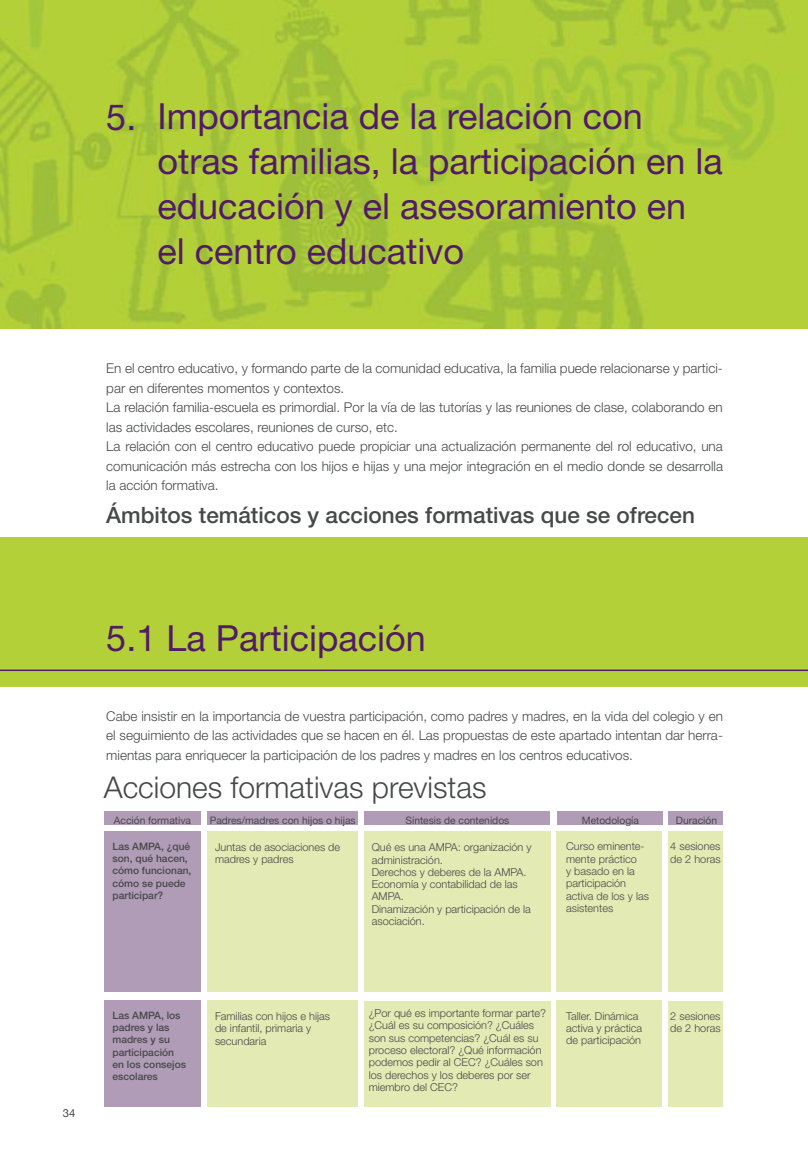
<style>
.page{position:relative;width:808px;height:1170px;background:#fff}
.page>*{position:absolute;margin:0;border:0;box-sizing:border-box;transform-origin:0 0}
.t1{font:36px/45px "Helvetica Neue";color:#521b67}
.t2{font:300 30px "Helvetica Neue";color:#474848}
.t3{font:500 22.5px "Helvetica Neue";color:#474848}
.t4{font:300 13.5px/19.5px "Helvetica Neue";color:#474848}
.t5{font:11.25px "Helvetica Neue";color:#474848}
.t6{font:300 10.95px/12.3px "Helvetica Neue";color:#474848}
.t7{font:500 10.2px/12.3px "Helvetica Neue";color:#474848}
.t8{font:10.2px "Helvetica Neue";color:#474848}
</style>
<div class="page">
<img style="left:0;top:0;width:808px;height:328px">
<div style="left:104px;top:831px;width:97px;height:161px;background:#b19cb8"></div>
<div style="left:207px;top:831px;width:151px;height:161px;background:#e4eab4"></div>
<div style="left:364px;top:831px;width:186px;height:160px;background:#e4eab4"></div>
<div style="left:557px;top:831px;width:105px;height:161px;background:#e4eab4"></div>
<div style="left:668px;top:831px;width:55px;height:160px;background:#e4eab4"></div>
<div style="left:104px;top:811px;width:97px;height:13px;background:#b19cb8"></div>
<div style="left:207px;top:811px;width:151px;height:13px;background:#b19cb8"></div>
<div style="left:364px;top:811px;width:186px;height:13px;background:#b19cb8"></div>
<div style="left:557px;top:811px;width:105px;height:13px;background:#b19cb8"></div>
<div style="left:669px;top:811px;width:54px;height:13px;background:#b19cb8"></div>
<div style="left:104px;top:1000px;width:97px;height:106px;background:#b19cb8"></div>
<div style="left:207px;top:1000px;width:151px;height:106px;background:#e4eab4"></div>
<div style="left:364px;top:1000px;width:186px;height:106px;background:#e4eab4"></div>
<div style="left:557px;top:1000px;width:105px;height:106px;background:#e4eab4"></div>
<div style="left:668px;top:1000px;width:55px;height:106px;background:#e4eab4"></div>
<div style="left:0;top:537px;width:808px;height:149px;background:#b3d038"></div>
<hr style="left:0;top:669px;width:808px;height:2px;background:#521b67">
<h1 class="t1" style="left:157px;top:93px;width:567px;text-indent:-51px">5. Importancia de la relación con otras familias, la participación en la educación y el asesoramiento en<br>el centro educativo</h1>
<p class="t4" style="left:106px;top:358px;width:618px">En el centro educativo, y formando parte de la comunidad educativa, la familia puede relacionarse y partici&shy;par en diferentes momentos y contextos.<br>La relación familia-escuela es primordial. Por la vía de las tutorías y las reuniones de clase, colaborando en las actividades escolares, reuniones de curso, etc.<br>La relación con el centro educativo puede propiciar una actualización permanente del rol educativo, una comunicación más estrecha con los hijos e hijas y una mejor integración en el medio donde se desarrolla la acción formativa.</p>
<h3 class="t3" style="left:106px;top:502px;width:590px">Ámbitos temáticos y acciones formativas que se ofrecen</h3>
<h1 class="t1" style="left:106px;top:615px;width:321px">5.1 La Participación</h1>
<p class="t4" style="left:106px;top:706px;width:618px;text-align:justify">Cabe insistir en la importancia de vuestra participación, como padres y madres, en la vida del colegio y en el seguimiento de las actividades que se hacen en él. Las propuestas de este apartado intentan dar herra&shy;mientas para enriquecer la participación de los padres y madres en los centros educativos.</p>
<h2 class="t2" style="left:104px;top:769px;width:384px">Acciones formativas previstas</h2>
<p class="t8" style="left:114px;top:814px;width:78px">Acción formativa</p>
<p class="t8" style="left:210px;top:814px;width:148px">Padres/madres con hijos o hijas</p>
<p class="t8" style="left:405px;top:814px;width:105px">Síntesis de contenidos</p>
<p class="t8" style="left:582px;top:814px;width:59px">Metodología</p>
<p class="t8" style="left:676px;top:814px;width:43px">Duración</p>
<p class="t7" style="left:112px;top:839px;width:81px">Las AMPA, ¿qué son, qué hacen, cómo funcionan, cómo se puede participar?</p>
<p class="t6" style="left:215px;top:840px;width:127px">Juntas de asociaciones de madres y padres</p>
<p class="t6" style="left:372px;top:840px;width:161px">Qué es una AMPA: organización y administración.<br>Derechos y deberes de la AMPA.<br>Economía y contabilidad de las<br>AMPA.<br>Dinamización y participación de la asociación.</p>
<p class="t6" style="left:566px;top:840px;width:84px">Curso eminente&shy;mente práctico<br>y basado en la participación activa de los y las asistentes</p>
<p class="t6" style="left:670px;top:840px;width:52px">4 sesiones de 2 horas</p>
<p class="t5" style="left:63px;top:1106px;width:14px">34</p>
<p class="t7" style="left:112px;top:1008px;width:75px">Las AMPA, los padres y las madres y su participación en los consejos escolares</p>
<p class="t6" style="left:215px;top:1009px;width:117px">Familias con hijos e hijas de infantil, primaria y secundaria</p>
<p class="t6" style="left:369px;top:1006px;width:179px">¿Por qué es importante formar parte? ¿Cuál es su composición? ¿Cuáles son sus competencias? ¿Cuál es su proceso electoral? ¿Qué información podemos pedir al CEC? ¿Cuáles son los derechos y los deberes por ser miembro del CEC?</p>
<p class="t6" style="left:566px;top:1009px;width:78px">Taller. Dinámica activa y práctica de participación</p>
<p class="t6" style="left:670px;top:1009px;width:52px">2 sesiones de 2 horas</p>
</div>
